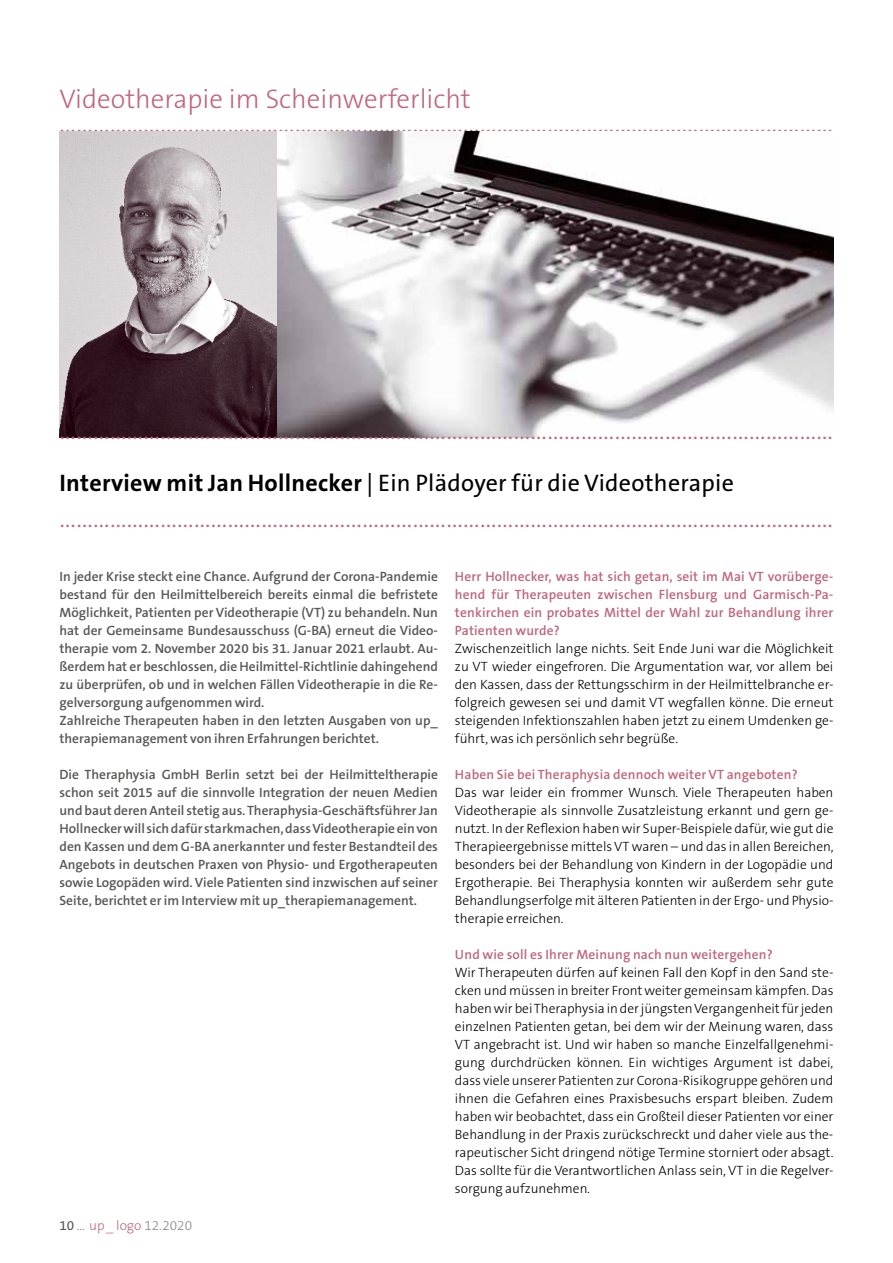
<style>
.page{position:relative;width:893px;height:1263px;background:#fff}
.page>*{position:absolute;margin:0;border:0;box-sizing:border-box;transform-origin:0 0}
.t1{font:300 27px/23.4px "The Sans B W3";color:#bf677c}
.t2{font:24px "The Sans B W5 Plain";letter-spacing:.01em;color:#000}
.t3{font:300 13.5px/18px "The Sans B W3";color:#000;text-align:justify}
.t4{font:600 13.5px/18px "The Sans B W6";color:#575756}
.t5{font:600 13.5px/18px "The Sans B W6";letter-spacing:.01em;color:#bf677c;text-align:justify}
.t6{font:300 13.5px "The Sans B W3";color:#878787}
.s1{font-family:"The Sans B W7";font-weight:700}
.s2{font-family:"The Sans B W5 Plain";font-weight:400;color:#575756}
.s3{color:#bf677c}
</style>
<div class="page">
<img style="left:276px;top:131px;width:557px;height:306px">
<img style="left:60px;top:131px;width:216px;height:306px">
<h1 class="t1" style="left:60px;top:88px;width:775px">Videotherapie im Scheinwerferlicht ..........................................................................................................................................</h1>
<h1 class="t1" style="left:60px;top:418px;width:775px">..........................................................................................................................................</h1>
<h2 class="t2" style="left:60px;top:467px;width:676px"><span class="s1">Interview mit Jan Hollnecker</span> | Ein Plädoyer für die Videotherapie</h2>
<h1 class="t1" style="left:60px;top:507px;width:775px">..........................................................................................................................................</h1>
<p class="t4" style="left:60px;top:567px;width:380px">In jeder Krise steckt eine Chance. Aufgrund der Corona-Pandemie bestand für den Heilmittelbereich bereits einmal die befristete Möglichkeit, Patienten per Videotherapie (VT) zu behandeln. Nun hat der Gemeinsame Bundesausschuss (G-BA) erneut die Video&shy;therapie vom 2. November 2020 bis 31. Januar 2021 erlaubt. Au&shy;ßerdem hat er beschlossen, die Heilmittel-Richtlinie dahingehend zu überprüfen, ob und in welchen Fällen Videotherapie in die Re&shy;gelversorgung aufgenommen wird.<br>Zahlreiche Therapeuten haben in den letzten Ausgaben von up_ therapiemanagement von ihren Erfahrungen berichtet.</p>
<p class="t4" style="left:60px;top:765px;width:380px;text-align:justify">Die Theraphysia GmbH Berlin setzt bei der Heilmitteltherapie schon seit 2015 auf die sinnvolle Integration der neuen Medien und baut deren Anteil stetig aus. Theraphysia-Geschäftsführer Jan Hollnecker will sich dafür starkmachen, dass Videotherapie ein von den Kassen und dem G-BA anerkannter und fester Bestandteil des Angebots in deutschen Praxen von Physio- und Ergotherapeuten sowie Logopäden wird. Viele Patienten sind inzwischen auf seiner Seite, berichtet er im Interview mit up_therapiemanagement.</p>
<p class="t6" style="left:60px;top:1216px;width:134px"><span class="s2">10</span> ... <span class="s3">up _ logo</span> 12.2020</p>
<p class="t5" style="left:455px;top:568px;width:380px">Herr Hollnecker, was hat sich getan, seit im Mai VT vorüberge&shy;hend für Therapeuten zwischen Flensburg und Garmisch-Pa&shy;tenkirchen ein probates Mittel der Wahl zur Behandlung ihrer Patienten wurde?</p>
<p class="t3" style="left:455px;top:640px;width:380px">Zwischenzeitlich lange nichts. Seit Ende Juni war die Möglichkeit zu VT wieder eingefroren. Die Argumentation war, vor allem bei den Kassen, dass der Rettungsschirm in der Heilmittelbranche er&shy;folgreich gewesen sei und damit VT wegfallen könne. Die erneut steigenden Infektionszahlen haben jetzt zu einem Umdenken ge&shy;führt, was ich persönlich sehr begrüße.</p>
<p class="t5" style="left:455px;top:766px;width:344px">Haben Sie bei Theraphysia dennoch weiter VT angeboten?</p>
<p class="t3" style="left:455px;top:784px;width:380px">Das war leider ein frommer Wunsch. Viele Therapeuten haben Videotherapie als sinnvolle Zusatzleistung erkannt und gern ge&shy;nutzt. In der Reflexion haben wir Super-Beispiele dafür, wie gut die Therapieergebnisse mittels VT waren – und das in allen Bereichen, besonders bei der Behandlung von Kindern in der Logopädie und Ergotherapie. Bei Theraphysia konnten wir außerdem sehr gute Behandlungserfolge mit älteren Patienten in der Ergo- und Physio&shy;therapie erreichen.</p>
<p class="t5" style="left:455px;top:946px;width:319px">Und wie soll es Ihrer Meinung nach nun weitergehen?</p>
<p class="t3" style="left:455px;top:964px;width:380px">Wir Therapeuten dürfen auf keinen Fall den Kopf in den Sand ste&shy;cken und müssen in breiter Front weiter gemeinsam kämpfen. Das haben wir bei Theraphysia in der jüngsten Vergangenheit für jeden einzelnen Patienten getan, bei dem wir der Meinung waren, dass VT angebracht ist. Und wir haben so manche Einzelfallgenehmi&shy;gung durchdrücken können. Ein wichtiges Argument ist dabei, dass viele unserer Patienten zur Corona-Risikogruppe gehören und ihnen die Gefahren eines Praxisbesuchs erspart bleiben. Zudem haben wir beobachtet, dass ein Großteil dieser Patienten vor einer Behandlung in der Praxis zurückschreckt und daher viele aus the&shy;rapeutischer Sicht dringend nötige Termine storniert oder absagt.<br>Das sollte für die Verantwortlichen Anlass sein, VT in die Regelver&shy;sorgung aufzunehmen.</p>
</div>
